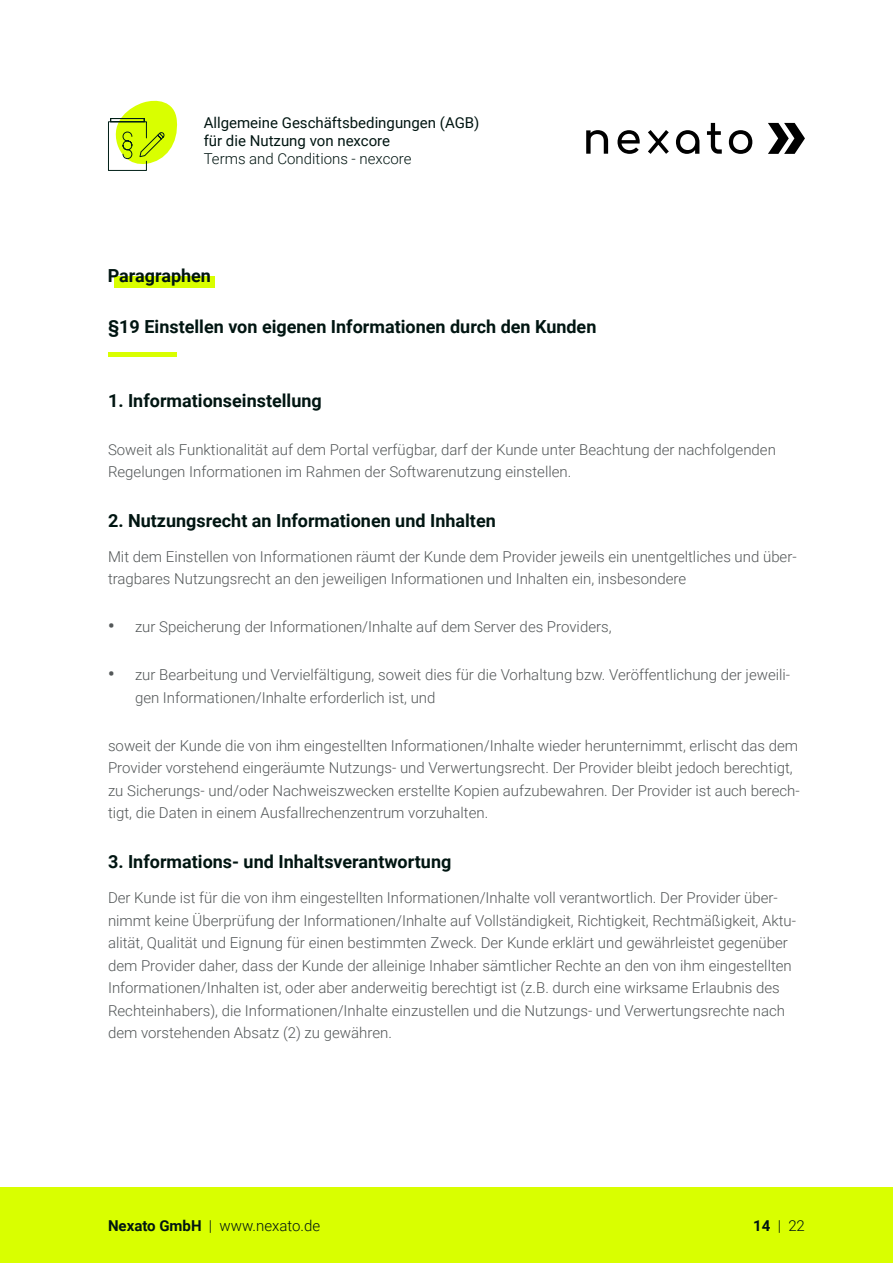
<style>
.page{position:relative;width:893px;height:1263px;background:#fff}
.page>*{position:absolute;margin:0;border:0;box-sizing:border-box;transform-origin:0 0}
.Headline_-_Paragraph{font:700 18px "Roboto";color:#001511}
.Subheadline_-_Absatz{font:700 18px "Roboto";color:#001511}
.Headline_-_Paragraph-2{font:300 15px/22.5px "Roboto";color:#535758}
.t1{font:15px/18px "Roboto";color:#001511}
.t2{font:300 15px "Roboto";color:#001511}
.s1{font-weight:700;font-size:18px}
.s2{font-weight:700}
</style>
<div class="page">
<div style="left:0;top:1187px;width:893px;height:76px;background:#d9ff00"></div>
<div style="left:114px;top:276px;width:101px;height:12px;background:#d9ff00"></div>
<svg style="left:768px;top:123px;width:37px;height:31px"></svg>
<svg style="left:586px;top:130px;width:22px;height:24px"></svg>
<svg style="left:617px;top:130px;width:23px;height:24px"></svg>
<svg style="left:676px;top:130px;width:23px;height:24px"></svg>
<svg style="left:707px;top:123px;width:15px;height:31px"></svg>
<svg style="left:729px;top:130px;width:23px;height:24px"></svg>
<svg style="left:648px;top:130px;width:21px;height:24px"></svg>
<svg style="left:108px;top:100px;width:70px;height:71px"></svg>
<div style="left:108px;top:352px;width:68px;height:5px;background:#d9ff00"></div>
<p class="t1" style="left:204px;top:113px;width:277px">Allgemeine Geschäftsbedingungen (AGB) für die Nutzung von nexcore</p>
<p class="t2" style="left:204px;top:148px;width:209px">Terms and Conditions - nexcore</p>
<p class="Headline_-_Paragraph" style="left:108px;top:263px;width:105px">Paragraphen</p>
<p class="Headline_-_Paragraph" style="left:108px;top:314px;width:490px">§19 Einstellen von eigenen Informationen durch den Kunden</p>
<p class="Headline_-_Paragraph" style="left:108px;top:388px;width:215px">1. Informationseinstellung</p>
<p class="Headline_-_Paragraph-2" style="left:108px;top:437px;width:669px">Soweit als Funktionalität auf dem Portal verfügbar, darf der Kunde unter Beachtung der nachfolgenden<br>Regelungen Informationen im Rahmen der Softwarenutzung einstellen.</p>
<p class="Subheadline_-_Absatz" style="left:108px;top:508px;width:389px">2. Nutzungsrecht an Informationen und Inhalten</p>
<p class="Headline_-_Paragraph-2" style="left:108px;top:545px;width:690px">Mit dem Einstellen von Informationen räumt der Kunde dem Provider jeweils ein unentgeltliches und über&shy;tragbares Nutzungsrecht an den jeweiligen Informationen und Inhalten ein, insbesondere</p>
<p class="Headline_-_Paragraph-2" style="left:108px;top:615px;width:505px"><span class="s1">•</span> zur Speicherung der Informationen/Inhalte auf dem Server des Providers,</p>
<p class="Headline_-_Paragraph-2" style="left:135px;top:663px;width:657px;text-indent:-27px"><span class="s1">•</span> zur Bearbeitung und Vervielfältigung, soweit dies für die Vorhaltung bzw. Veröffentlichung der jeweili&shy;gen Informationen/Inhalte erforderlich ist, und</p>
<p class="Headline_-_Paragraph-2" style="left:108px;top:734px;width:693px">soweit der Kunde die von ihm eingestellten Informationen/Inhalte wieder herunternimmt, erlischt das dem Provider vorstehend eingeräumte Nutzungs- und Verwertungsrecht. Der Provider bleibt jedoch berechtigt, zu Sicherungs- und/oder Nachweiszwecken erstellte Kopien aufzubewahren. Der Provider ist auch berech&shy;tigt, die Daten in einem Ausfallrechenzentrum vorzuhalten.</p>
<p class="Subheadline_-_Absatz" style="left:108px;top:849px;width:345px">3. Informations- und Inhaltsverantwortung</p>
<p class="Headline_-_Paragraph-2" style="left:108px;top:886px;width:690px">Der Kunde ist für die von ihm eingestellten Informationen/Inhalte voll verantwortlich. Der Provider über&shy;nimmt keine Überprüfung der Informationen/Inhalte auf Vollständigkeit, Richtigkeit, Rechtmäßigkeit, Aktu&shy;alität, Qualität und Eignung für einen bestimmten Zweck. Der Kunde erklärt und gewährleistet gegenüber dem Provider daher, dass der Kunde der alleinige Inhaber sämtlicher Rechte an den von ihm eingestellten Informationen/Inhalten ist, oder aber anderweitig berechtigt ist (z.B. durch eine wirksame Erlaubnis des Rechteinhabers), die Informationen/Inhalte einzustellen und die Nutzungs- und Verwertungsrechte nach dem vorstehenden Absatz (2) zu gewähren.</p>
<p class="t2" style="left:108px;top:1215px;width:214px"><span class="s2">Nexato GmbH</span> | www.nexato.de</p>
<p class="t2" style="left:753px;top:1215px;width:53px"><span class="s2">14</span> | 22</p>
</div>
